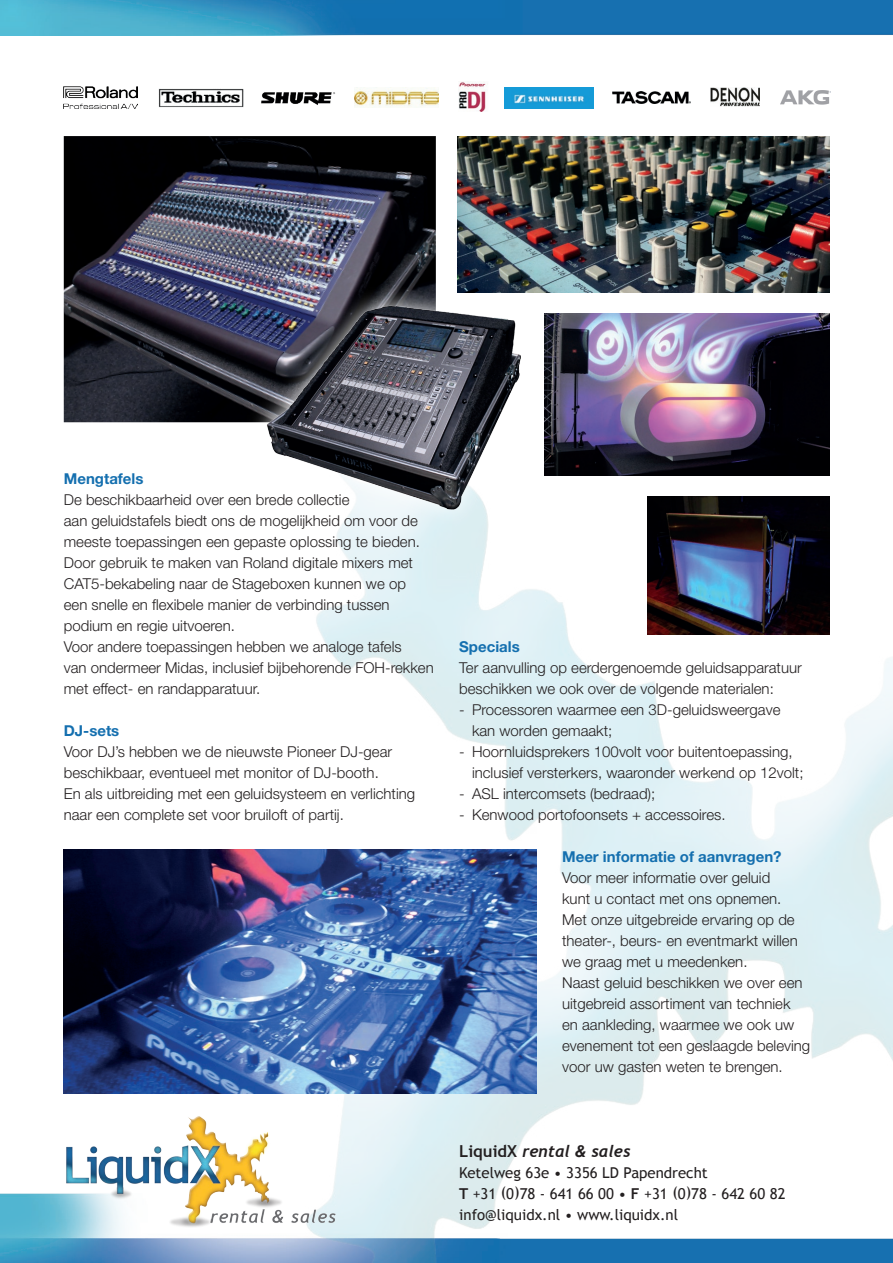
<style>
.page{position:relative;width:893px;height:1263px;background:#fff}
.page>*{position:absolute;margin:0;border:0;box-sizing:border-box;transform-origin:0 0}
.t1{font:italic 700 16.5px "Trebuchet";color:#231f20}
.t2{font:300 15px/21px "Helvetica Neue";color:#231f20}
.t3{font:15px/21px "Trebuchet MS";color:#231f20}
.t4{font:700 15px "Helvetica Neue";color:#146faf}
.s1{font-family:"Trebuchet MS";font-style:normal}
.s2{font-family:"Helvetica Neue"}
.s3{font-weight:700}
</style>
<div class="page">
<img style="left:0;top:1193px;width:220px;height:70px">
<img style="left:220px;top:393px;width:673px;height:870px">
<img style="left:0;top:0;width:893px;height:35px">
<img style="left:55px;top:1112px;width:282px;height:119px">
<img style="left:64px;top:849px;width:473px;height:244px">
<img style="left:457px;top:136px;width:372px;height:156px">
<img style="left:648px;top:497px;width:181px;height:138px">
<img style="left:64px;top:136px;width:372px;height:286px">
<img style="left:64px;top:87px;width:74px;height:22px">
<img style="left:158px;top:88px;width:86px;height:20px">
<img style="left:354px;top:87px;width:84px;height:21px">
<img style="left:261px;top:92px;width:74px;height:13px">
<img style="left:459px;top:82px;width:27px;height:30px">
<img style="left:504px;top:88px;width:89px;height:20px">
<img style="left:613px;top:91px;width:77px;height:13px">
<img style="left:710px;top:88px;width:49px;height:19px">
<img style="left:780px;top:90px;width:50px;height:14px">
<svg style="left:248px;top:286px;width:293px;height:243px"></svg>
<img style="left:260px;top:267px;width:261px;height:245px">
<img style="left:544px;top:313px;width:285px;height:162px">
<p class="t4" style="left:64px;top:470px;width:81px">Mengtafels</p>
<p class="t2" style="left:64px;top:489px;width:371px">De beschikbaarheid over een brede collectie<br>aan geluidstafels biedt ons de mogelijkheid om voor de meeste toepassingen een gepaste oplossing te bieden.<br>Door gebruik te maken van Roland digitale mixers met CAT5-bekabeling naar de Stageboxen kunnen we op<br>een snelle en flexibele manier de verbinding tussen podium en regie uitvoeren.<br>Voor andere toepassingen hebben we analoge tafels<br>van ondermeer Midas, inclusief bijbehorende FOH-rekken met effect- en randapparatuur.</p>
<p class="t4" style="left:64px;top:722px;width:57px">DJ-sets</p>
<p class="t2" style="left:64px;top:741px;width:353px">Voor DJ’s hebben we de nieuwste Pioneer DJ-gear beschikbaar, eventueel met monitor of DJ-booth.<br>En als uitbreiding met een geluidsysteem en verlichting naar een complete set voor bruiloft of partij.</p>
<p class="t4" style="left:459px;top:638px;width:62px">Specials</p>
<p class="t2" style="left:459px;top:657px;width:344px">Ter aanvulling op eerdergenoemde geluidsapparatuur beschikken we ook over de volgende materialen:</p>
<p class="t2" style="left:472px;top:699px;width:310px;text-indent:-13px">- Processoren waarmee een 3D-geluidsweergave kan worden gemaakt;</p>
<p class="t2" style="left:472px;top:741px;width:333px;text-indent:-13px">- Hoornluidsprekers 100volt voor buitentoepassing, inclusief versterkers, waaronder werkend op 12volt;</p>
<p class="t2" style="left:459px;top:783px;width:198px">- ASL intercomsets (bedraad);</p>
<p class="t2" style="left:459px;top:804px;width:268px">- Kenwood portofoonsets + accessoires.</p>
<p class="t4" style="left:562px;top:848px;width:221px">Meer informatie of aanvragen?</p>
<p class="t2" style="left:562px;top:867px;width:250px">Voor meer informatie over geluid<br>kunt u contact met ons opnemen.<br>Met onze uitgebreide ervaring op de theater-, beurs- en eventmarkt willen we graag met u meedenken.<br>Naast geluid beschikken we over een uitgebreid assortiment van techniek<br>en aankleding, waarmee we ook uw evenement tot een geslaagde beleving voor uw gasten weten te brengen.</p>
<p class="t1" style="left:459px;top:1141px;width:173px"><span class="s1">LiquidX</span> rental <span class="s2">&amp;</span> sales</p>
<p class="t3" style="left:459px;top:1162px;width:328px">Ketelweg 63e • 3356 LD Papendrecht<br><span class="s3">T</span> +31 (0)78 - 641 66 00 • <span class="s3">F</span> +31 (0)78 - 642 60 82 info@liquidx.nl • www.liquidx.nl</p>
</div>
